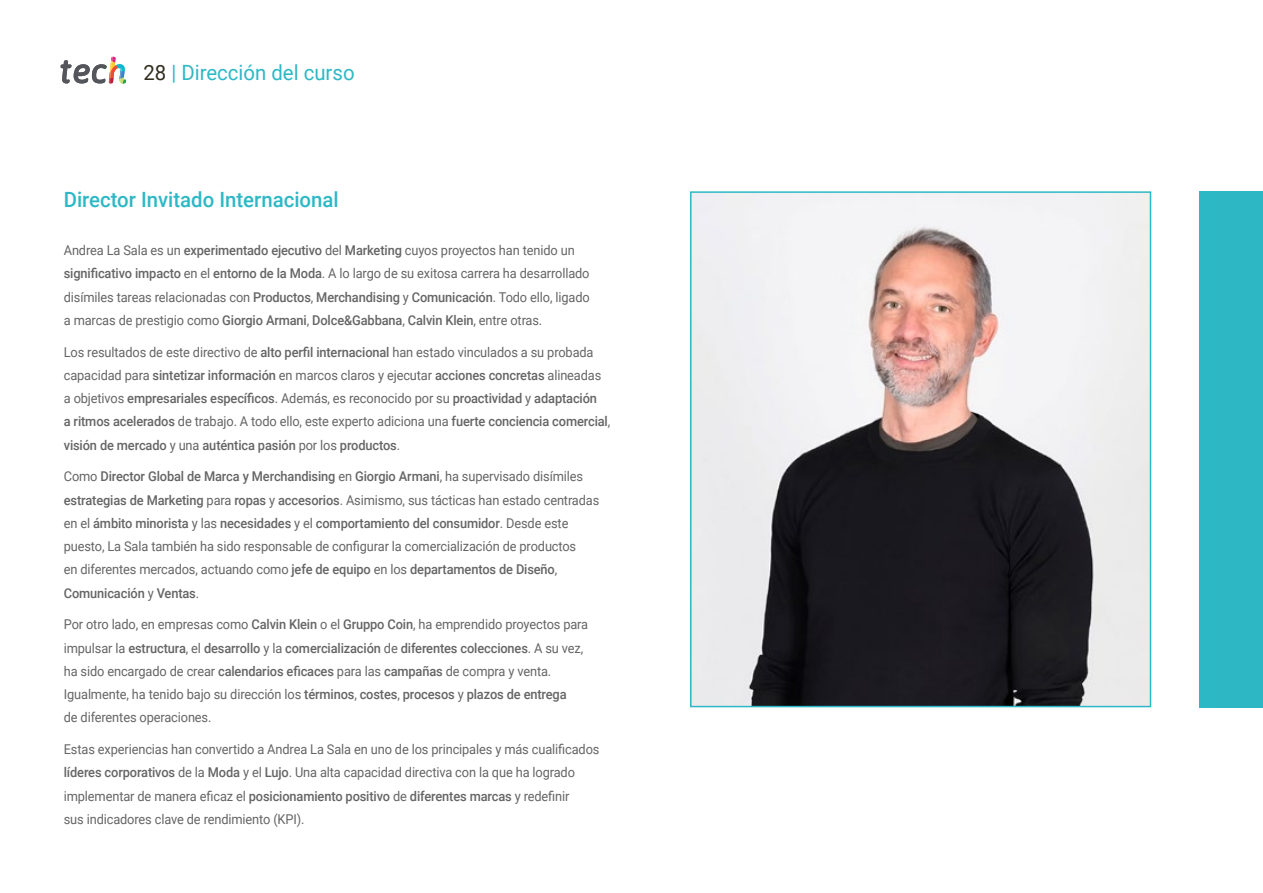
<style>
.page{position:relative;width:1263px;height:893px;background:#fff}
.page>*{position:absolute;margin:0;border:0;box-sizing:border-box;transform-origin:0 0}
.t1{font:500 21px "Roboto";color:#2db8c5}
.t2{font:21px "Roboto";color:#2db8c5}
.t3{font:13.5px/23.2px "Roboto";letter-spacing:-.01em;color:#656565;scale:.95 1}
.s1{color:#312e20}
.s2{font-weight:500}
</style>
<div class="page">
<div style="left:1199px;top:191px;width:64px;height:516px;background:#2db7c5"></div>
<svg style="left:61px;top:57px;width:65px;height:27px"></svg>
<img style="left:693px;top:194px;width:455px;height:510px">
<div style="left:690px;top:191px;width:461px;height:516px;border:2px solid #2db8c5"></div>
<h1 class="t2" style="left:144px;top:57px;width:213px"><span class="s1">28</span> | Dirección del curso</h1>
<h1 class="t1" style="left:64px;top:185px;width:276px">Director Invitado Internacional</h1>
<p class="t3" style="left:64px;top:238px;width:555px">Andrea La Sala es un <span class="s2">experimentado ejecutivo</span> del <span class="s2">Marketing</span> cuyos proyectos han tenido un <span class="s2">significativo impacto</span> en el <span class="s2">entorno de la Moda</span>. A lo largo de su exitosa carrera ha desarrollado disímiles tareas relacionadas con <span class="s2">Productos</span>, <span class="s2">Merchandising</span> y <span class="s2">Comunicación</span>. Todo ello, ligado a marcas de prestigio como <span class="s2">Giorgio Armani</span>, <span class="s2">Dolce&amp;Gabbana</span>, <span class="s2">Calvin Klein</span>, entre otras.</p>
<p class="t3" style="left:64px;top:340px;width:577px">Los resultados de este directivo de <span class="s2">alto perfil internacional</span> han estado vinculados a su probada capacidad para <span class="s2">sintetizar información</span> en marcos claros y ejecutar <span class="s2">acciones concretas</span> alineadas a objetivos <span class="s2">empresariales específicos</span>. Además, es reconocido por su <span class="s2">proactividad</span> y <span class="s2">adaptación<br>a ritmos acelerados</span> de trabajo. A todo ello, este experto adiciona una <span class="s2">fuerte conciencia comercial</span>, <span class="s2">visión de mercado</span> y una <span class="s2">auténtica pasión</span> por los <span class="s2">productos</span>.</p>
<p class="t3" style="left:64px;top:464px;width:565px">Como <span class="s2">Director Global de Marca y Merchandising</span> en <span class="s2">Giorgio Armani</span>, ha supervisado disímiles <span class="s2">estrategias de Marketing</span> para <span class="s2">ropas</span> y <span class="s2">accesorios</span>. Asimismo, sus tácticas han estado centradas en el <span class="s2">ámbito minorista</span> y las <span class="s2">necesidades</span> y el <span class="s2">comportamiento del consumidor</span>. Desde este puesto, La Sala también ha sido responsable de configurar la comercialización de productos<br>en diferentes mercados, actuando como <span class="s2">jefe de equipo</span> en los <span class="s2">departamentos de Diseño</span>, <span class="s2">Comunicación</span> y <span class="s2">Ventas</span>.</p>
<p class="t3" style="left:64px;top:612px;width:554px">Por otro lado, en empresas como <span class="s2">Calvin Klein</span> o el <span class="s2">Gruppo Coin</span>, ha emprendido proyectos para impulsar la <span class="s2">estructura</span>, el <span class="s2">desarrollo</span> y la <span class="s2">comercialización</span> de <span class="s2">diferentes colecciones</span>. A su vez, ha sido encargado de crear <span class="s2">calendarios eficaces</span> para las <span class="s2">campañas</span> de compra y venta.<br>Igualmente, ha tenido bajo su dirección los <span class="s2">términos</span>, <span class="s2">costes</span>, <span class="s2">procesos</span> y <span class="s2">plazos de entrega<br></span>de diferentes operaciones.</p>
<p class="t3" style="left:64px;top:737px;width:565px">Estas experiencias han convertido a Andrea La Sala en uno de los principales y más cualificados <span class="s2">líderes corporativos</span> de la <span class="s2">Moda</span> y el <span class="s2">Lujo</span>. Una alta capacidad directiva con la que ha logrado implementar de manera eficaz el <span class="s2">posicionamiento positivo</span> de <span class="s2">diferentes marcas</span> y redefinir<br>sus indicadores clave de rendimiento (KPI).</p>
</div>
